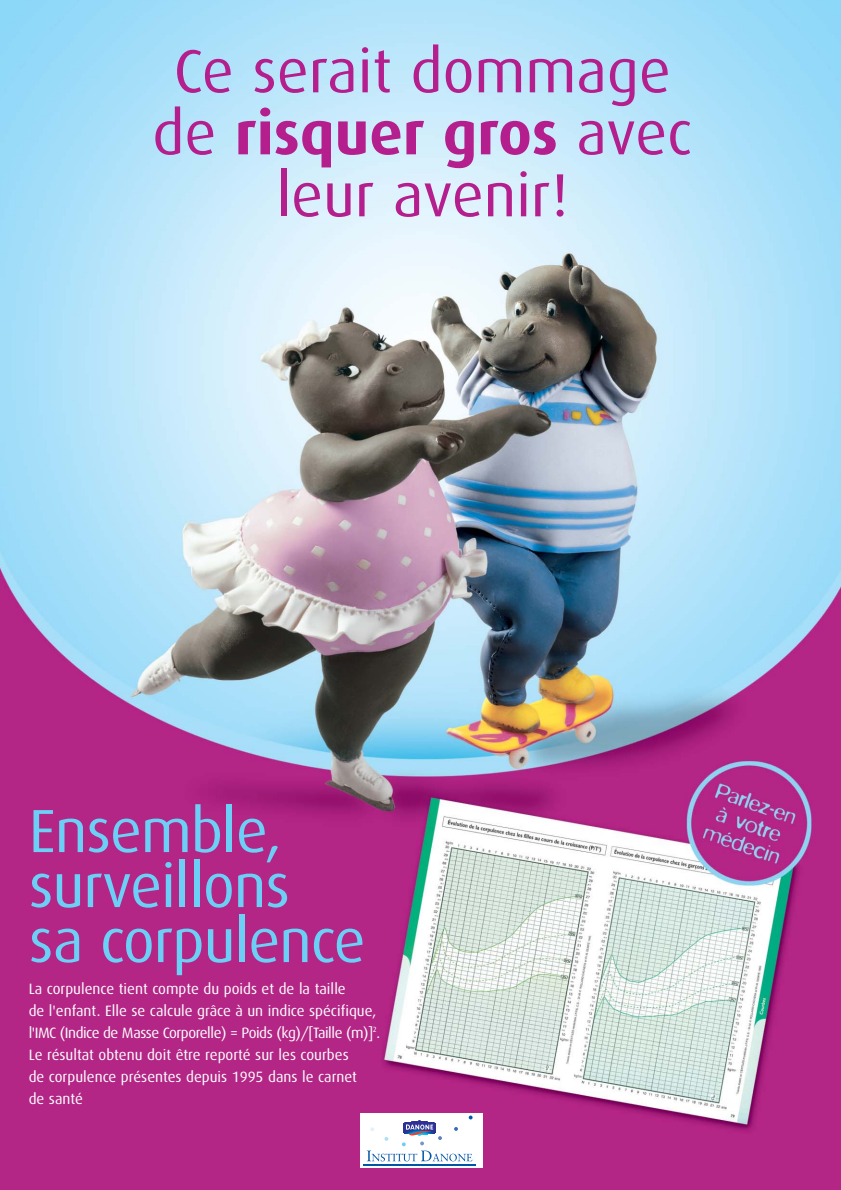
<style>
.page{position:relative;width:841px;height:1190px;background:#fff}
.page>*{position:absolute;margin:0;border:0;box-sizing:border-box;transform-origin:0 0}
.t1{font:61px/62px "Dax";color:#b41e8d;text-align:center}
.t2{font:61px/55px "Dax";letter-spacing:-.015em;color:#6ccff6}
.t3{font:15px/22px "Dax";color:#fff}
.s1{font-weight:700}
</style>
<div class="page">
<img style="left:0;top:0;width:841px;height:1190px">
<div style="left:360px;top:1113px;width:123px;height:55px;background:#fff"></div>
<hr style="left:363px;top:1165px;width:113px;height:1px;background:#0056a4">
<svg style="left:367px;top:1116px;width:106px;height:45px"></svg>
<h1 class="t1" style="left:152px;top:43px;width:541px">Ce serait dommage de <span class="s1">risquer gros</span> avec leur avenir!</h1>
<h1 class="t2" style="left:29px;top:806px;width:338px">Ensemble, surveillons<br>sa corpulence</h1>
<p class="t3" style="left:29px;top:978px;width:353px">La corpulence tient compte du poids et de la taille<br>de l'enfant. Elle se calcule grâce à un indice spécifique, l'IMC (Indice de Masse Corporelle) = Poids (kg)/[Taille (m)]<sup>2</sup>.<br>Le résultat obtenu doit être reporté sur les courbes<br>de corpulence présentes depuis 1995 dans le carnet<br>de santé</p>
</div>
